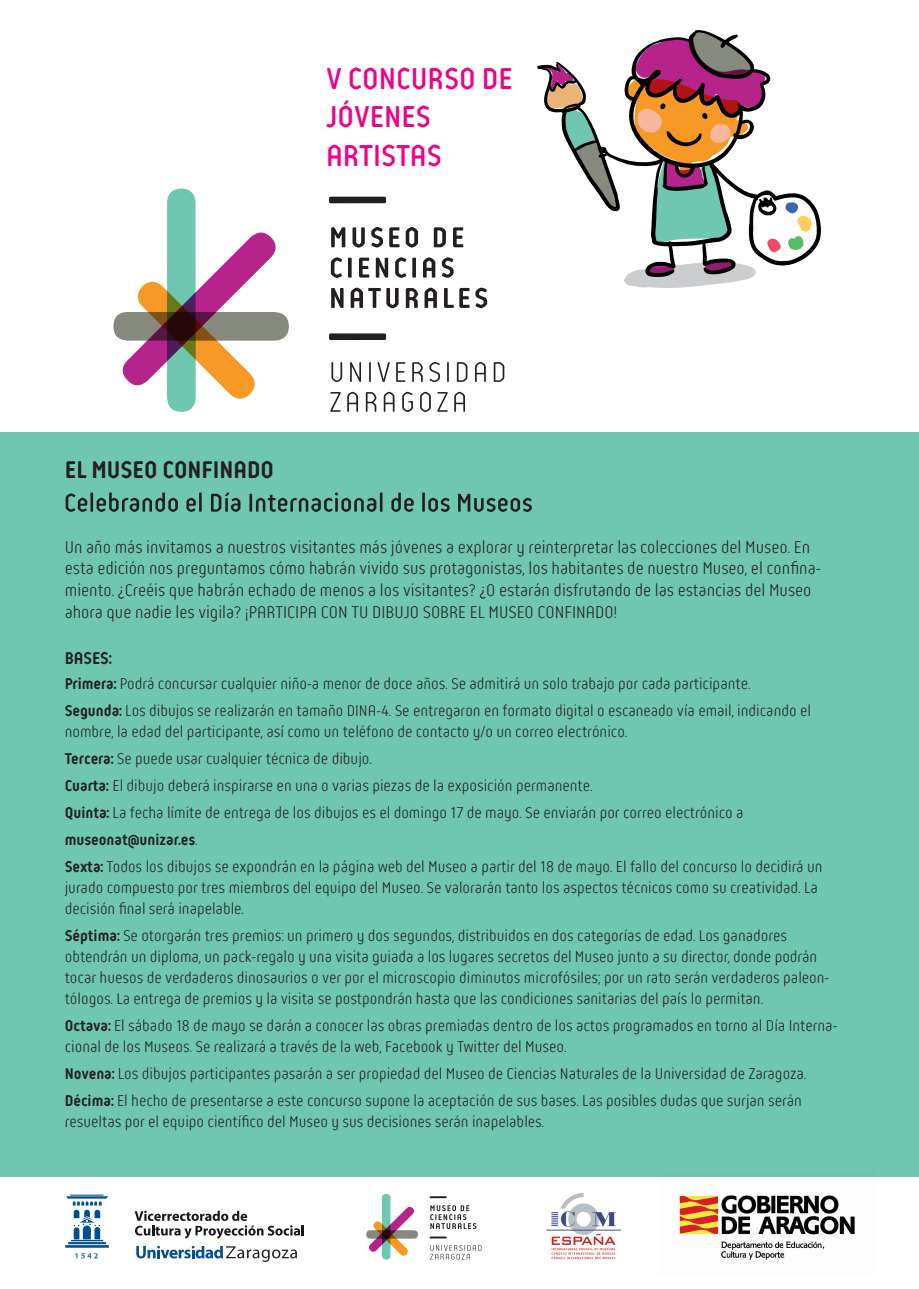
<style>
.page{position:relative;width:919px;height:1289px;background:#fff}
.page>*{position:absolute;margin:0;border:0;box-sizing:border-box;transform-origin:0 0}
.t1{font:31.95px/38.2px "Reso Regular 5";color:#ed028c}
.t2{font:25.5px "Reso Regular 3";color:#231f20}
.t3{font:18px/21.6px "Reso Regular 2";color:#231f20}
.t4{font:18px "Reso Regular 3";color:#231f20}
.t5{font:16.5px/21px "Reso Regular 2";color:#231f20}
.t6{font:16.5px "Reso Regular 3";color:#231f20}
.s1{font-family:"Reso Regular 3"}
.s2{font-family:"Reso Regular 2"}
</style>
<div class="page">
<img style="left:659px;top:1176px;width:216px;height:84px">
<div style="left:1px;top:431px;width:917px;height:745px;background:#6fc7b0"></div>
<svg style="left:66px;top:493px;width:21px;height:19px"></svg>
<hr style="left:90px;top:492px;width:3px;height:19px;background:#231f20">
<svg style="left:97px;top:492px;width:81px;height:20px"></svg>
<svg style="left:186px;top:498px;width:10px;height:14px"></svg>
<hr style="left:199px;top:492px;width:3px;height:19px;background:#231f20">
<svg style="left:211px;top:492px;width:29px;height:20px"></svg>
<svg style="left:249px;top:492px;width:133px;height:20px"></svg>
<svg style="left:391px;top:492px;width:22px;height:20px"></svg>
<hr style="left:422px;top:492px;width:3px;height:19px;background:#231f20">
<svg style="left:428px;top:498px;width:21px;height:14px"></svg>
<svg style="left:458px;top:493px;width:73px;height:19px"></svg>
<svg style="left:331px;top:227px;width:14px;height:20px"></svg>
<svg style="left:352px;top:227px;width:13px;height:21px"></svg>
<svg style="left:371px;top:227px;width:12px;height:20px"></svg>
<svg style="left:389px;top:227px;width:10px;height:20px"></svg>
<svg style="left:405px;top:227px;width:13px;height:20px"></svg>
<svg style="left:434px;top:227px;width:12px;height:20px"></svg>
<svg style="left:453px;top:227px;width:10px;height:20px"></svg>
<svg style="left:331px;top:257px;width:11px;height:21px"></svg>
<svg style="left:348px;top:258px;width:3px;height:19px"></svg>
<svg style="left:359px;top:258px;width:10px;height:19px"></svg>
<svg style="left:376px;top:258px;width:12px;height:19px"></svg>
<svg style="left:395px;top:257px;width:11px;height:21px"></svg>
<svg style="left:412px;top:258px;width:4px;height:19px"></svg>
<svg style="left:423px;top:257px;width:12px;height:20px"></svg>
<svg style="left:442px;top:257px;width:11px;height:21px"></svg>
<svg style="left:331px;top:288px;width:12px;height:20px"></svg>
<svg style="left:350px;top:288px;width:48px;height:20px"></svg>
<svg style="left:406px;top:288px;width:12px;height:20px"></svg>
<svg style="left:424px;top:288px;width:13px;height:20px"></svg>
<svg style="left:444px;top:288px;width:9px;height:20px"></svg>
<svg style="left:459px;top:288px;width:10px;height:20px"></svg>
<svg style="left:475px;top:287px;width:12px;height:21px"></svg>
<svg style="left:329px;top:333px;width:57px;height:7px"></svg>
<svg style="left:329px;top:197px;width:57px;height:6px"></svg>
<svg style="left:331px;top:362px;width:11px;height:20px"></svg>
<svg style="left:350px;top:362px;width:11px;height:20px"></svg>
<hr style="left:369px;top:362px;width:2px;height:20px;background:#231f20">
<svg style="left:377px;top:362px;width:13px;height:20px"></svg>
<svg style="left:396px;top:362px;width:9px;height:20px"></svg>
<svg style="left:412px;top:362px;width:11px;height:20px"></svg>
<svg style="left:429px;top:362px;width:11px;height:20px"></svg>
<hr style="left:447px;top:362px;width:2px;height:20px;background:#231f20">
<svg style="left:457px;top:362px;width:10px;height:20px"></svg>
<svg style="left:475px;top:362px;width:11px;height:20px"></svg>
<svg style="left:493px;top:362px;width:11px;height:20px"></svg>
<svg style="left:330px;top:392px;width:10px;height:20px"></svg>
<svg style="left:347px;top:392px;width:11px;height:20px"></svg>
<svg style="left:366px;top:392px;width:10px;height:20px"></svg>
<svg style="left:384px;top:392px;width:10px;height:20px"></svg>
<svg style="left:402px;top:392px;width:11px;height:20px"></svg>
<svg style="left:420px;top:392px;width:11px;height:20px"></svg>
<svg style="left:437px;top:392px;width:10px;height:20px"></svg>
<svg style="left:454px;top:392px;width:11px;height:20px"></svg>
<svg style="left:113px;top:188px;width:176px;height:224px"></svg>
<svg style="left:542px;top:32px;width:274px;height:256px"></svg>
<svg style="left:136px;top:1245px;width:161px;height:16px"></svg>
<svg style="left:135px;top:1210px;width:169px;height:28px"></svg>
<svg style="left:65px;top:1194px;width:44px;height:64px"></svg>
<img style="left:546px;top:1193px;width:74px;height:67px">
<svg style="left:430px;top:1205px;width:46px;height:23px"></svg>
<svg style="left:429px;top:1236px;width:17px;height:2px"></svg>
<svg style="left:429px;top:1196px;width:17px;height:2px"></svg>
<svg style="left:430px;top:1245px;width:51px;height:14px"></svg>
<div style="left:366px;top:1230px;width:52px;height:8px;background:#86897e;border-radius:4px"></div>
<div style="left:382px;top:1193px;width:8px;height:66px;background:#6fc7b0;border-radius:4px"></div>
<svg style="left:369px;top:1206px;width:45px;height:49px"></svg>
<h1 class="t1" style="left:326px;top:60px;width:188px">V CONCURSO DE<br>JÓVENES<br>ARTISTAS</h1>
<h2 class="t2" style="left:65px;top:455px;width:211px">EL MUSEO CONFINADO</h2>
<p class="t3" style="left:65px;top:536px;width:757px">Un año más invitamos a nuestros visitantes más jóvenes a explorar y reinterpretar las colecciones del Museo. En esta edición nos preguntamos cómo habrán vivido sus protagonistas, los habitantes de nuestro Museo, el confina&shy;miento. ¿Creéis que habrán echado de menos a los visitantes? ¿O estarán disfrutando de las estancias del Museo ahora que nadie les vigila? ¡PARTICIPA CON TU DIBUJO SOBRE EL MUSEO CONFINADO!</p>
<p class="t4" style="left:65px;top:649px;width:48px">BASES:</p>
<p class="t5" style="left:65px;top:670px;width:747px;line-height:27px"><span class="s1">Primera:</span> Podrá concursar cualquier niño-a menor de doce años. Se admitirá un solo trabajo por cada participante.<br><span class="s1">Segunda:</span> Los dibujos se realizarán en tamaño DINA-4. Se entregaron en formato digital o escaneado vía email, indicando el</p>
<p class="t5" style="left:65px;top:718px;width:680px;line-height:27px">nombre, la edad del participante, así como un teléfono de contacto y/o un correo electrónico.<br><span class="s1">Tercera:</span> Se puede usar cualquier técnica de dibujo.<br><span class="s1">Cuarta:</span> El dibujo deberá inspirarse en una o varias piezas de la exposición permanente.<br><span class="s1">Quinta:</span> La fecha límite de entrega de los dibujos es el domingo 17 de mayo. Se enviarán por correo electrónico a</p>
<p class="t6" style="left:65px;top:831px;width:134px">museonat@unizar.es<span class="s2">.</span></p>
<p class="t5" style="left:65px;top:856px;width:759px"><span class="s1">Sexta:</span> Todos los dibujos se expondrán en la página web del Museo a partir del 18 de mayo. El fallo del concurso lo decidirá un jurado compuesto por tres miembros del equipo del Museo. Se valorarán tanto los aspectos técnicos como su creatividad. La decisión final será inapelable.</p>
<p class="t5" style="left:65px;top:925px;width:766px"><span class="s1">Séptima:</span> Se otorgarán tres premios: un primero y dos segundos, distribuidos en dos categorías de edad. Los ganadores obtendrán un diploma, un pack-regalo y una visita guiada a los lugares secretos del Museo junto a su director, donde podrán tocar huesos de verdaderos dinosaurios o ver por el microscopio diminutos microfósiles; por un rato serán verdaderos paleon&shy;tólogos. La entrega de premios y la visita se postpondrán hasta que las condiciones sanitarias del país lo permitan.</p>
<p class="t5" style="left:65px;top:1015px;width:774px"><span class="s1">Octava:</span> El sábado 18 de mayo se darán a conocer las obras premiadas dentro de los actos programados en torno al Día Interna&shy;cional de los Museos. Se realizará a través de la web, Facebook y Twitter del Museo.</p>
<p class="t5" style="left:65px;top:1060px;width:743px;line-height:27px"><span class="s1">Novena:</span> Los dibujos participantes pasarán a ser propiedad del Museo de Ciencias Naturales de la Universidad de Zaragoza.<br><span class="s1">Décima:</span> El hecho de presentarse a este concurso supone la aceptación de sus bases. Las posibles dudas que surjan serán</p>
<p class="t5" style="left:65px;top:1111px;width:481px">resueltas por el equipo científico del Museo y sus decisiones serán inapelables.</p>
</div>
